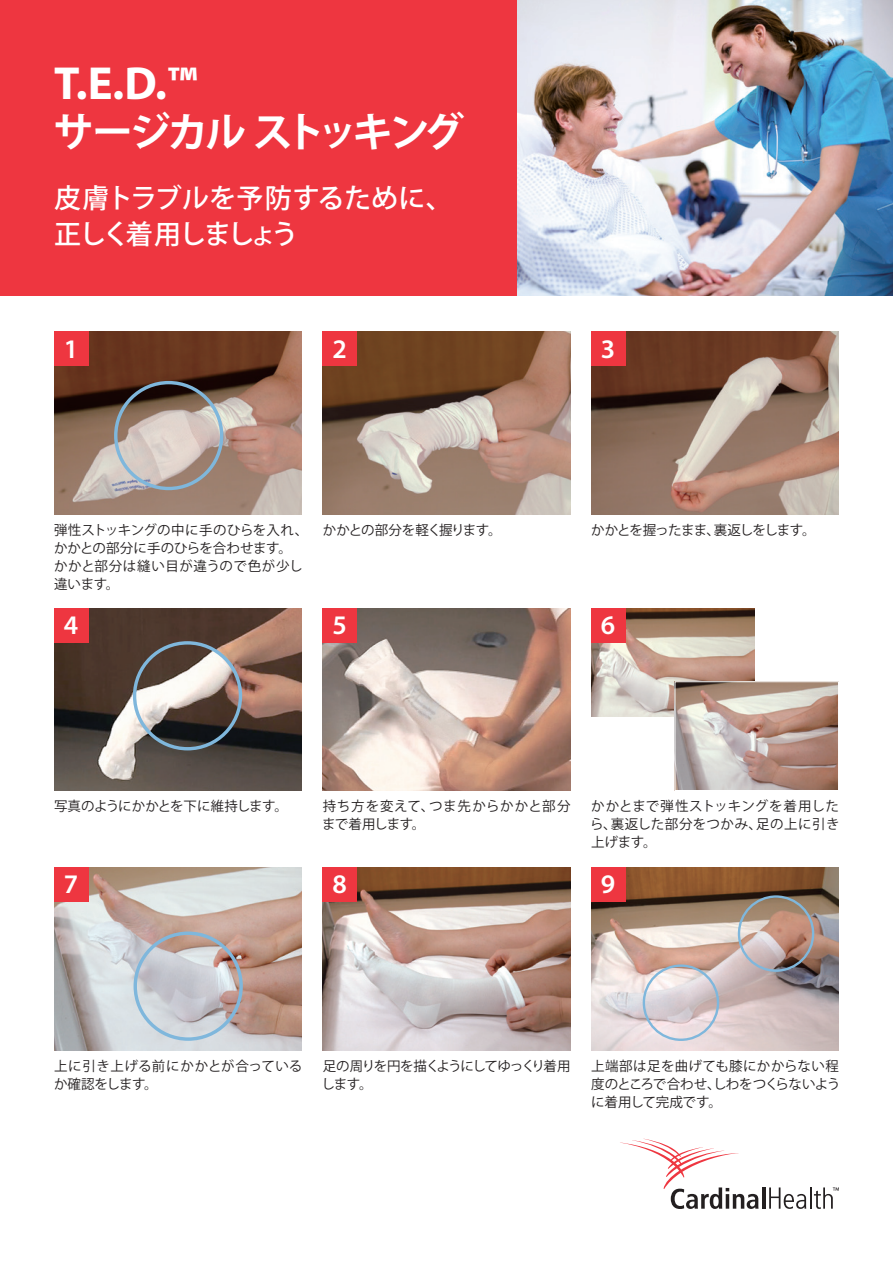
<style>
.page{position:relative;width:893px;height:1263px;background:#fff}
.page>*{position:absolute;margin:0;border:0;box-sizing:border-box;transform-origin:0 0}
.t1{font:700 46.5px "Myriad Pro";color:#fff}
.t2{font:700 40.5px "Koz Go Pro";letter-spacing:-.09em;color:#fff}
.t3{font:500 27px "Koz Go Pro";letter-spacing:.01em;color:#fff}
.t4{font:500 27px "Koz Go Pro";letter-spacing:-.12em;color:#fff}
.t5{font:600 26.85px "Myriad Pro";color:#fff}
.t6{font:13.5px/18px "Koz Go Pro";color:#231f20}
.t7{font:13.5px/18px "Koz Go Pro";letter-spacing:.035em;color:#231f20}
.t8{font:13.5px/18px "Koz Go Pro";letter-spacing:-.085em;color:#231f20}
.t9{font:13.5px "Koz Go Pro";letter-spacing:-.02em;color:#231f20}
.t10{font:13.5px "Koz Go Pro";letter-spacing:-.065em;color:#231f20}
.t11{font:13.5px "Koz Go Pro";letter-spacing:-.05em;color:#231f20}
</style>
<div class="page">
<hr style="left:762px;top:1187px;width:3px;height:22px;background:#231f20">
<hr style="left:810px;top:1187px;width:2px;height:22px;background:#231f20">
<svg style="left:620px;top:1139px;width:138px;height:70px"></svg>
<svg style="left:769px;top:1187px;width:37px;height:22px"></svg>
<svg style="left:814px;top:1187px;width:25px;height:22px"></svg>
<img style="left:517px;top:0;width:376px;height:296px">
<img style="left:54px;top:332px;width:247px;height:182px">
<div style="left:114px;top:381px;width:109px;height:109px;border:3px solid #7fb7dc;border-radius:50%"></div>
<div style="left:54px;top:332px;width:34px;height:34px;background:#ee3640"></div>
<img style="left:54px;top:608px;width:247px;height:183px">
<div style="left:133px;top:641px;width:109px;height:109px;border:3px solid #7fb7dc;border-radius:50%"></div>
<div style="left:54px;top:608px;width:34px;height:34px;background:#ee3640"></div>
<img style="left:54px;top:867px;width:247px;height:183px">
<div style="left:134px;top:931px;width:109px;height:110px;border:3px solid #7fb7dc;border-radius:50%"></div>
<div style="left:54px;top:867px;width:34px;height:34px;background:#ee3640"></div>
<img style="left:323px;top:332px;width:247px;height:182px">
<div style="left:323px;top:332px;width:34px;height:34px;background:#ee3640"></div>
<img style="left:323px;top:608px;width:247px;height:183px">
<div style="left:323px;top:608px;width:34px;height:34px;background:#ee3640"></div>
<img style="left:323px;top:867px;width:247px;height:183px">
<div style="left:323px;top:867px;width:34px;height:34px;background:#ee3640"></div>
<img style="left:591px;top:332px;width:247px;height:182px">
<div style="left:591px;top:332px;width:34px;height:34px;background:#ee3640"></div>
<img style="left:591px;top:608px;width:164px;height:109px">
<img style="left:676px;top:683px;width:161px;height:106px">
<div style="left:674px;top:681px;width:165px;height:110px;border:1px solid #fff"></div>
<div style="left:591px;top:608px;width:34px;height:34px;background:#ee3640"></div>
<img style="left:591px;top:867px;width:247px;height:183px">
<div style="left:643px;top:964px;width:76px;height:77px;border:2px solid #7fb7dc;border-radius:50%"></div>
<div style="left:738px;top:895px;width:76px;height:77px;border:2px solid #7fb7dc;border-radius:50%"></div>
<div style="left:591px;top:867px;width:34px;height:34px;background:#ee3640"></div>
<div style="left:0;top:0;width:517px;height:296px;background:#ee3640"></div>
<p class="t1" style="left:54px;top:53px;width:145px">T.E.D.™</p>
<p class="t2" style="left:53px;top:106px;width:413px">サージカルストッキング</p>
<p class="t3" style="left:54px;top:181px;width:400px">皮膚トラブルを予防するために、</p>
<p class="t4" style="left:54px;top:217px;width:246px">正しく着用しましょう</p>
<p class="t5" style="left:64px;top:331px;width:16px">1</p>
<p class="t5" style="left:332px;top:331px;width:16px">2</p>
<p class="t5" style="left:601px;top:331px;width:16px">3</p>
<p class="t6" style="left:54px;top:521px;width:256px">弾性ストッキングの中に手のひらを入れ、かかとの部分に手のひらを合わせます。</p>
<p class="t7" style="left:54px;top:557px;width:250px">かかと部分は縫い目が違うので色が少し違います。</p>
<p class="t5" style="left:64px;top:608px;width:16px">4</p>
<p class="t11" style="left:323px;top:521px;width:180px">かかとの部分を軽く握ります。</p>
<p class="t5" style="left:332px;top:608px;width:16px">5</p>
<p class="t10" style="left:591px;top:521px;width:226px">かかとを握ったまま、裏返しをします。</p>
<p class="t5" style="left:601px;top:608px;width:16px">6</p>
<p class="t9" style="left:54px;top:798px;width:235px">写真のようにかかとを下に維持します。</p>
<p class="t5" style="left:64px;top:867px;width:16px">7</p>
<p class="t7" style="left:322px;top:798px;width:250px">持ち方を変えて、つま先からかかと部分まで着用します。</p>
<p class="t5" style="left:332px;top:867px;width:16px">8</p>
<p class="t6" style="left:590px;top:798px;width:251px;text-align:justify">かかとまで弾性ストッキングを着用したら、裏返した部分をつかみ、足の上に引き上げます。</p>
<p class="t5" style="left:601px;top:867px;width:16px">9</p>
<p class="t6" style="left:54px;top:1057px;width:250px">上に引き上げる前にかかとが合っているか確認をします。</p>
<p class="t8" style="left:321px;top:1057px;width:251px">足の周りを円を描くようにしてゆっくり着用します。</p>
<p class="t6" style="left:591px;top:1057px;width:251px;text-align:justify">上端部は足を曲げても膝にかからない程度のところで合わせ、しわをつくらないように着用して完成です。</p>
</div>
